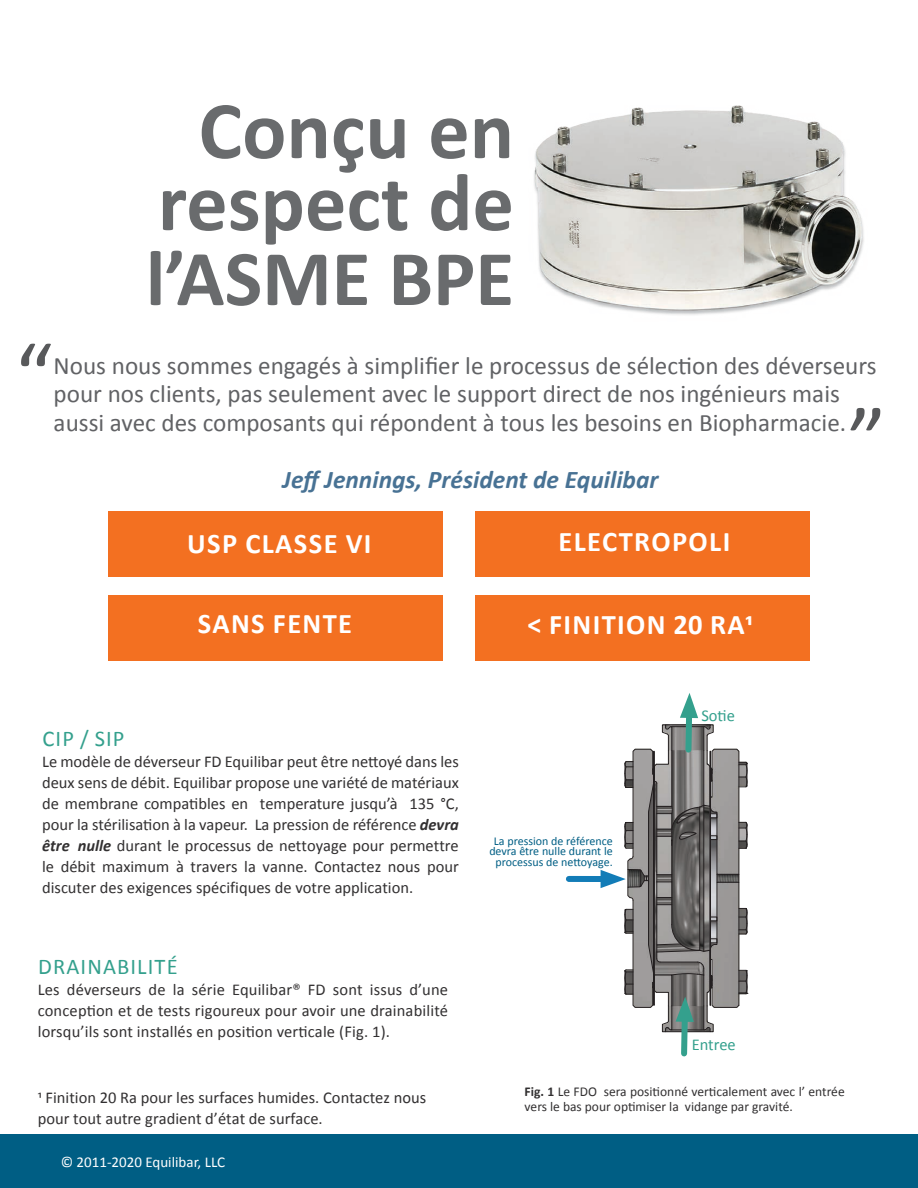
<style>
.page{position:relative;width:918px;height:1188px;background:#fff}
.page>*{position:absolute;margin:0;border:0;box-sizing:border-box;transform-origin:0 0}
.t1{font:90px "Calibri";color:#58595b}
.t2{font:700 82.5px/72px "Calibri";color:#696b6d;text-align:center}
.t3{font:700 79.5px "Calibri";color:#696b6d}
.t4{font:700 28.5px "Calibri";letter-spacing:.05em;color:#fff}
.t5{font:italic 700 25.5px "Calibri";color:#487294}
.t6{font:25.2px/28.5px "Calibri";color:#616265}
.t7{font:22.5px "Calibri";letter-spacing:.05em;color:#34a08d}
.t8{font:16.5px/21px "Calibri";color:#323031;text-align:justify}
.t9{font:16.5px "Calibri";color:#34a08d}
.t10{font:15px "Calibri";color:#fff}
.t11{font:13.5px/15px "Calibri";color:#323031}
.t12{font:12px/10.5px "Calibri";color:#005e84;text-align:center}
.t13{font:4.2px "Tahoma";color:#020304}
.s1{font-weight:700;font-style:italic}
.s2{font-weight:700}
</style>
<div class="page">
<div style="left:0;top:1134px;width:918px;height:54px;background:#005e84"></div>
<div style="left:109px;top:511px;width:334px;height:65px;background:#f37021"></div>
<div style="left:108px;top:595px;width:334px;height:65px;background:#f37021"></div>
<div style="left:475px;top:511px;width:334px;height:65px;background:#f37021"></div>
<div style="left:475px;top:595px;width:334px;height:65px;background:#f37021"></div>
<img style="left:534px;top:105px;width:330px;height:210px">
<div style="left:569px;top:876px;width:42px;height:6px;background:#127cb7"></div>
<svg style="left:601px;top:693px;width:147px;height:364px"></svg>
<h2 class="t2" style="left:158px;top:95px;width:358px">Conçu en respect de</h2>
<h3 class="t3" style="left:146px;top:228px;width:370px">l’ASME BPE</h3>
<h1 class="t1" style="left:15px;top:318px;width:39px">“</h1>
<h3 class="t6" style="left:54px;top:351px;width:824px">Nous nous sommes engagés à simplifier le processus de sélection des déverseurs pour nos clients, pas seulement avec le support direct de nos ingénieurs mais aussi avec des composants qui répondent à tous les besoins en Biopharmacie.</h3>
<h3 class="t5" style="left:283px;top:463px;width:377px">Jeff Jennings, Président de Equilibar</h3>
<h1 class="t1" style="left:849px;top:383px;width:39px">”</h1>
<h3 class="t4" style="left:187px;top:525px;width:186px">USP CLASSE VI</h3>
<h3 class="t4" style="left:198px;top:606px;width:156px">SANS FENTE</h3>
<h3 class="t7" style="left:43px;top:724px;width:83px">CIP / SIP</h3>
<p class="t8" style="left:42px;top:751px;width:418px">Le modèle de déverseur FD Equilibar peut être nettoyé dans les deux sens de débit. Equilibar propose une variété de matériaux de membrane compatibles en temperature jusqu’à 135 °C, pour la stérilisation à la vapeur. La pression de référence <span class="s1">devra être nulle</span> durant le processus de nettoyage pour permettre le débit maximum à travers la vanne. Contactez nous pour discuter des exigences spécifiques de votre application.</p>
<h3 class="t7" style="left:38px;top:952px;width:141px">DRAINABILITÉ</h3>
<p class="t8" style="left:38px;top:979px;width:412px">Les déverseurs de la série Equilibar® FD sont issus d’une conception et de tests rigoureux pour avoir une drainabilité lorsqu’ils sont installés en position verticale (Fig. 1).</p>
<h3 class="t4" style="left:558px;top:523px;width:173px">ELECTROPOLI</h3>
<h3 class="t4" style="left:527px;top:606px;width:227px">&lt; FINITION 20 RA1</h3>
<p class="t12" style="left:489px;top:835px;width:125px">La pression de référence devra être nulle durant le processus de nettoyage.</p>
<p class="t9" style="left:701px;top:705px;width:35px">Sotie</p>
<p class="t9" style="left:692px;top:1034px;width:46px">Entree</p>
<p class="t13" style="left:763px;top:1085px;width:4px">3</p>
<p class="t8" style="left:38px;top:1087px;width:390px">1 Finition 20 Ra pour les surfaces humides. Contactez nous pour tout autre gradient d’état de surface.</p>
<p class="t11" style="left:525px;top:1084px;width:322px"><span class="s2">Fig. 1</span> Le FDO sera positionné verticalement avec l’ entrée vers le bas pour optimiser la vidange par gravité.</p>
<p class="t10" style="left:61px;top:1152px;width:166px">© 2011-2020 Equilibar, LLC</p>
</div>
